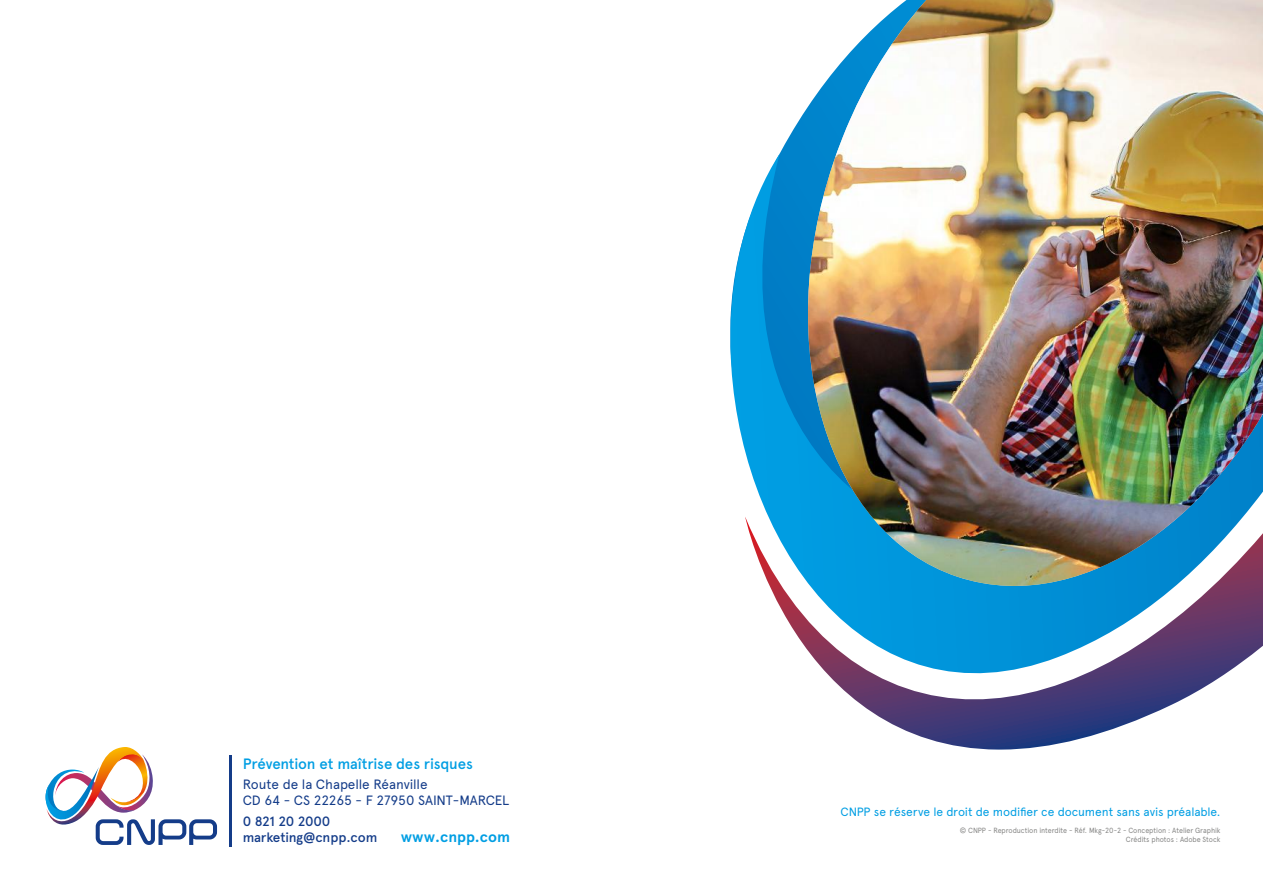
<style>
.page{position:relative;width:1263px;height:893px;background:#fff}
.page>*{position:absolute;margin:0;border:0;box-sizing:border-box;transform-origin:0 0}
.t1{font:500 15px "Apercu Pro";letter-spacing:-.01em;color:#009ee3}
.t2{font:700 15px "Apercu Pro";color:#009ee3}
.t3{font:13.5px/16.2px "Apercu Pro";letter-spacing:-.01em;color:#143c89}
.t4{font:500 13.5px/16.2px "Apercu Pro";letter-spacing:-.02em;color:#143c89}
.t5{font:12px "Apercu Pro";letter-spacing:-.01em;color:#009ee3}
.t6{font:7.5px/9px "Apercu Pro";letter-spacing:-.01em;color:#878786;text-align:right;scale:.95 1}
</style>
<div class="page">
<svg style="left:730px;top:168px;width:41px;height:349px"></svg>
<svg style="left:745px;top:517px;width:518px;height:233px"></svg>
<svg style="left:771px;top:595px;width:492px;height:25px;fill:#0092d8"></svg>
<img style="left:771px;top:0;width:492px;height:595px">
<svg style="left:45px;top:747px;width:172px;height:98px"></svg>
<hr style="left:229px;top:755px;width:3px;height:91px;background:#143c89">
<h1 class="t1" style="left:243px;top:752px;width:232px">Prévention et maîtrise des risques</h1>
<h2 class="t3" style="left:243px;top:775px;width:268px">Route de la Chapelle Réanville<br>CD 64 - CS 22265 - F 27950 SAINT-MARCEL</h2>
<h2 class="t4" style="left:243px;top:813px;width:136px">0 821 20 2000 marketing@cnpp.com</h2>
<h3 class="t5" style="left:841px;top:803px;width:381px">CNPP se réserve le droit de modifier ce document sans avis préalable.</h3>
<h1 class="t2" style="left:401px;top:826px;width:111px">www.cnpp.com</h1>
<p class="t6" style="left:960px;top:825px;width:276px">© CNPP - Reproduction interdite - Réf. Mkg-20-2 - Conception : Atelier Graphik<br>Crédits photos : Adobe Stock</p>
</div>
